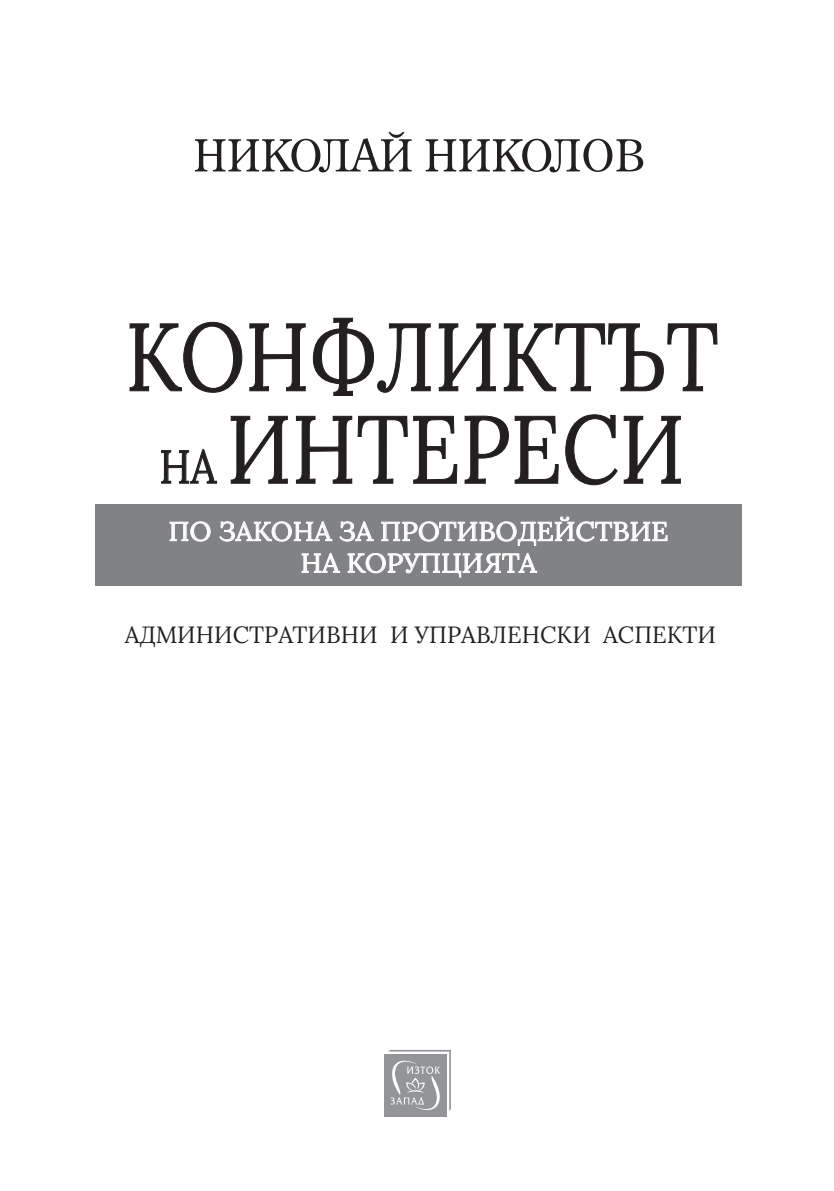
<style>
.page{position:relative;width:834px;height:1191px;background:#fff}
.page>*{position:absolute;margin:0;border:0;box-sizing:border-box;transform-origin:0 0}
.t1{font:95.55px/92.4px "Lora";color:#231f20;text-align:center;scale:.86 1}
.t2{font:26.43px/31.7px "Lora";color:#fff;text-align:center;scale:1.04 1}
.t3{font:23.45px "Lora";color:#231f20}
.s1{font-size:46.55px}
</style>
<div class="page">
<div style="left:95px;top:505px;width:646px;height:81px;background:#808285"></div>
<div style="left:384px;top:1054px;width:62px;height:62px;background:#939598"></div>
<svg style="left:388px;top:1050px;width:63px;height:61px"></svg>
<svg style="left:195px;top:132px;width:216px;height:40px"></svg>
<svg style="left:425px;top:139px;width:218px;height:33px"></svg>
<svg style="left:129px;top:322px;width:113px;height:71px"></svg>
<svg style="left:249px;top:323px;width:56px;height:68px"></svg>
<svg style="left:313px;top:318px;width:117px;height:78px"></svg>
<svg style="left:438px;top:323px;width:57px;height:68px"></svg>
<svg style="left:503px;top:323px;width:214px;height:68px"></svg>
<svg style="left:161px;top:449px;width:56px;height:35px"></svg>
<svg style="left:231px;top:416px;width:57px;height:68px"></svg>
<svg style="left:296px;top:416px;width:111px;height:68px"></svg>
<svg style="left:413px;top:416px;width:44px;height:68px"></svg>
<svg style="left:464px;top:416px;width:44px;height:68px"></svg>
<svg style="left:514px;top:416px;width:44px;height:68px"></svg>
<svg style="left:565px;top:414px;width:52px;height:71px"></svg>
<svg style="left:623px;top:416px;width:57px;height:68px"></svg>
<svg style="left:170px;top:521px;width:41px;height:20px"></svg>
<svg style="left:219px;top:521px;width:113px;height:20px"></svg>
<svg style="left:339px;top:521px;width:34px;height:20px"></svg>
<svg style="left:381px;top:516px;width:286px;height:30px"></svg>
<svg style="left:301px;top:553px;width:39px;height:20px"></svg>
<svg style="left:347px;top:553px;width:190px;height:24px"></svg>
<h1 class="t1" style="left:125px;top:304px;width:691px">КОНФЛИКТЪТ<br><span class="s1">НА</span> ИНТЕРЕСИ</h1>
<p class="t2" style="left:168px;top:514px;width:482px">ПО ЗАКОНА ЗА ПРОТИВОДЕЙСТВИЕ<br>НА КОРУПЦИЯТА</p>
<p class="t3" style="left:125px;top:617px;width:592px">АДМИНИСТРАТИВНИ И УПРАВЛЕНСКИ АСПЕКТИ</p>
</div>
